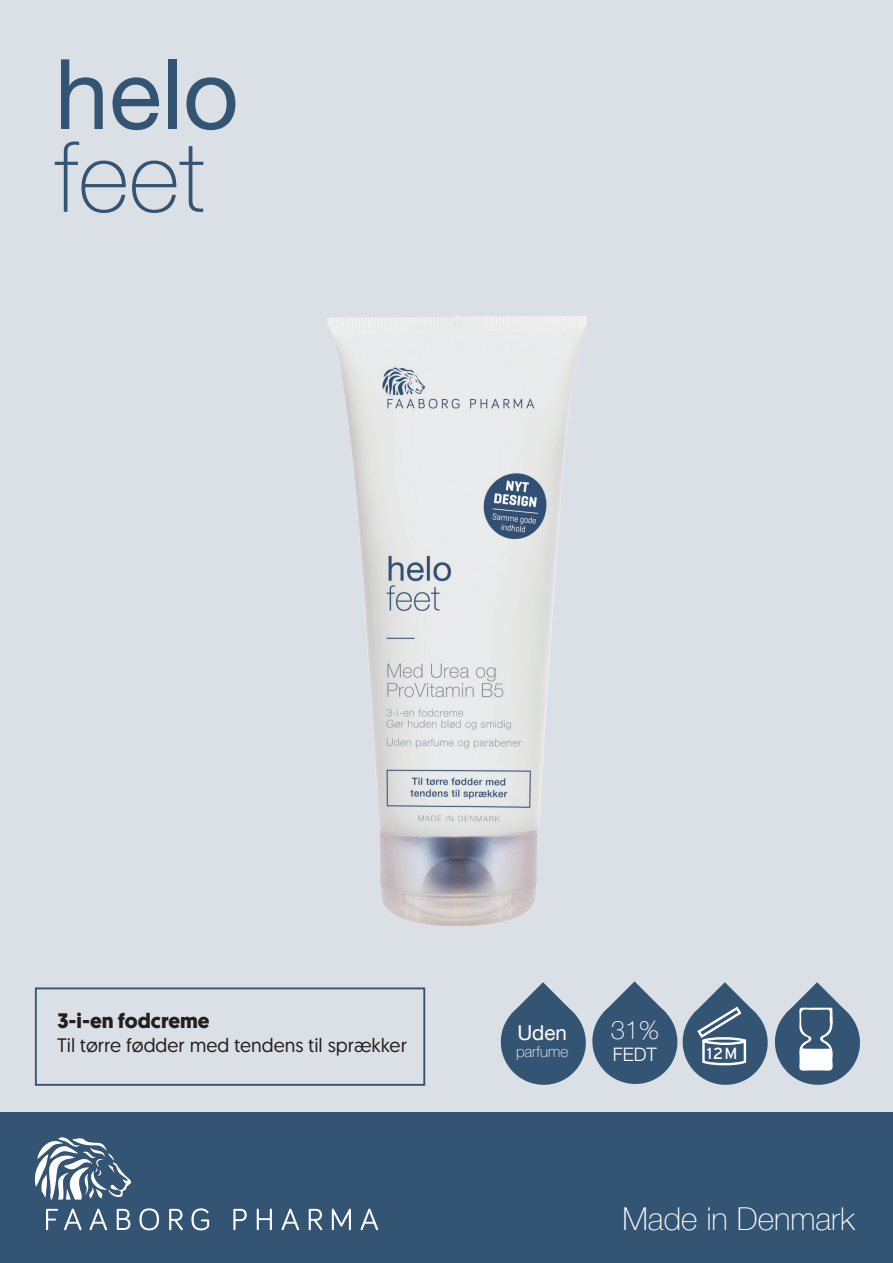
<style>
.page{position:relative;width:893px;height:1263px;background:#dbe0e6}
.page>*{position:absolute;margin:0;border:0;box-sizing:border-box;transform-origin:0 0}
.t1{font:97.5px "Helvetica Neue LT Com";color:#345473}
.t2{font:100 97.5px "Helvetica Neue LT Com";color:#345473}
.t3{font:100 31.5px "Helvetica Neue LT Com";color:#fff}
.t4{font:100 25.65px "Helvetica Neue LT Com";color:#fff}
.t5{font:700 21px "Geomanist";color:#231f20}
.t6{font:20.55px "Helvetica Neue LT Com";color:#fff}
.t7{font:19.5px "Geomanist";color:#231f20}
.t8{font:300 18.6px "Helvetica Neue LT Com";color:#fff}
.t9{font:16.2px "Interstate";color:#fff}
.t10{font:100 15.3px "Helvetica Neue LT Com";color:#fff}
</style>
<div class="page">
<div style="left:0;top:1113px;width:893px;height:150px;background:#345473"></div>
<svg style="left:34px;top:1137px;width:97px;height:62px"></svg>
<svg style="left:46px;top:1209px;width:12px;height:21px"></svg>
<svg style="left:64px;top:1208px;width:18px;height:22px"></svg>
<svg style="left:90px;top:1208px;width:17px;height:22px"></svg>
<svg style="left:117px;top:1209px;width:13px;height:21px"></svg>
<svg style="left:139px;top:1208px;width:20px;height:22px"></svg>
<svg style="left:169px;top:1209px;width:14px;height:21px"></svg>
<svg style="left:191px;top:1208px;width:18px;height:22px"></svg>
<svg style="left:233px;top:1209px;width:14px;height:21px"></svg>
<svg style="left:257px;top:1208px;width:15px;height:22px"></svg>
<svg style="left:282px;top:1208px;width:17px;height:22px"></svg>
<svg style="left:309px;top:1209px;width:13px;height:21px"></svg>
<svg style="left:332px;top:1208px;width:19px;height:22px"></svg>
<svg style="left:361px;top:1208px;width:17px;height:22px"></svg>
<div style="left:35px;top:987px;width:390px;height:99px;border:2px solid #345473"></div>
<img style="left:327px;top:316px;width:260px;height:610px">
<svg style="left:500px;top:981px;width:360px;height:104px"></svg>
<h1 class="t1" style="left:55px;top:34px;width:186px">helo</h1>
<h1 class="t2" style="left:55px;top:119px;width:151px">feet</h1>
<p class="t5" style="left:57px;top:1007px;width:154px">3-i-en fodcreme</p>
<p class="t7" style="left:57px;top:1032px;width:351px">Til tørre fødder med tendens til sprækker</p>
<p class="t8" style="left:613px;top:1043px;width:46px">FEDT</p>
<p class="t9" style="left:707px;top:1044px;width:32px">12M</p>
<p class="t6" style="left:517px;top:1020px;width:51px">Uden</p>
<h3 class="t4" style="left:611px;top:1014px;width:50px">31%</h3>
<p class="t10" style="left:516px;top:1042px;width:54px">parfume</p>
<h2 class="t3" style="left:622px;top:1200px;width:234px">Made in Denmark</h2>
</div>
